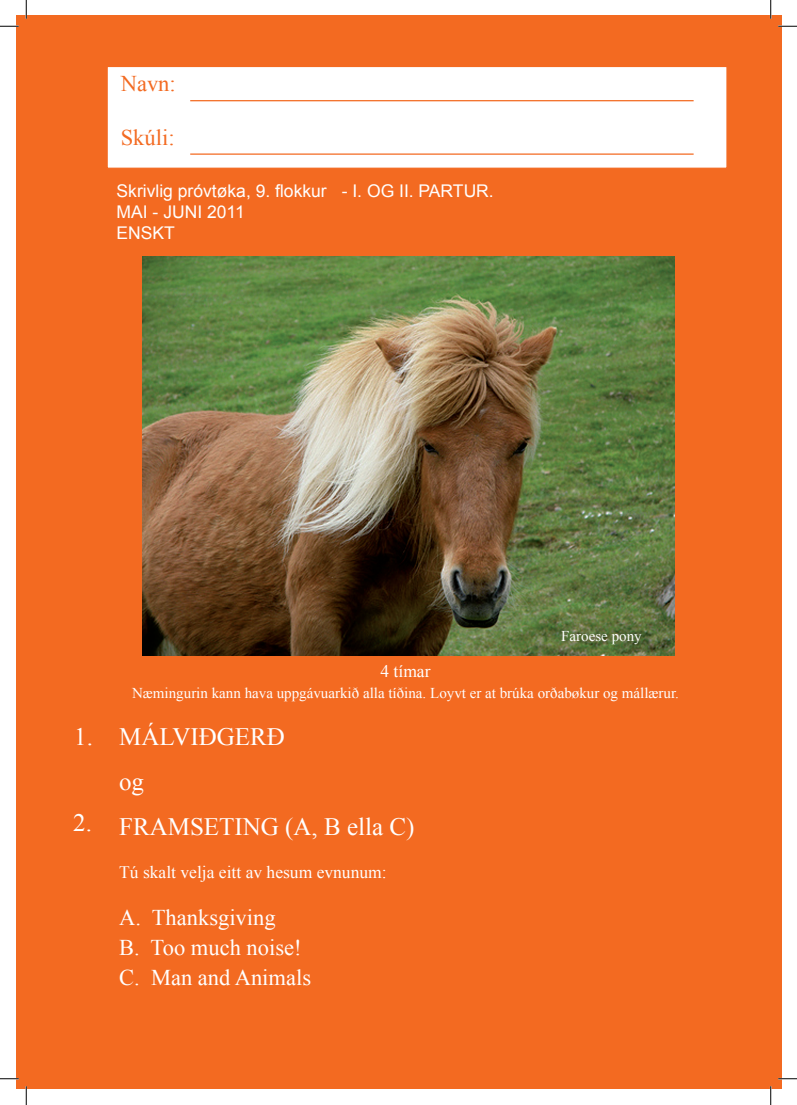
<style>
.page{position:relative;width:797px;height:1105px;background:#fff}
.page>*{position:absolute;margin:0;border:0;box-sizing:border-box;transform-origin:0 0}
.t1{font:25px/45px "Times New Roman";color:#fff}
.t2{font:22.5px/30px "Times New Roman";color:#fff}
.t3{font:22.5px "Times New Roman";color:#f36a21}
.t4{font:17.5px/21px "Arial";color:#fff}
.t5{font:17.5px "Times New Roman";color:#fff}
.t6{font:15px "Times New Roman";color:#fff}
</style>
<div class="page">
<div style="left:16px;top:16px;width:765px;height:1073px;background:#f36a21"></div>
<div style="left:106px;top:66px;width:621px;height:103px;background:#fff;border:1px solid #f36a21"></div>
<hr style="left:190px;top:153px;width:503px;height:2px;background:#f36a21">
<hr style="left:190px;top:100px;width:503px;height:1px;background:#f36a21">
<img style="left:142px;top:257px;width:532px;height:398px">
<svg style="left:0;top:25px;width:19px;height:2px"></svg>
<svg style="left:778px;top:25px;width:19px;height:2px"></svg>
<svg style="left:0;top:1078px;width:19px;height:1px"></svg>
<svg style="left:778px;top:1078px;width:19px;height:1px"></svg>
<svg style="left:25px;top:0;width:2px;height:19px"></svg>
<svg style="left:25px;top:1086px;width:2px;height:19px"></svg>
<svg style="left:770px;top:0;width:1px;height:19px"></svg>
<svg style="left:770px;top:1086px;width:1px;height:19px"></svg>
<h2 class="t3" style="left:121px;top:69px;width:56px">Navn:</h2>
<h2 class="t3" style="left:121px;top:123px;width:55px">Skúli:</h2>
<p class="t4" style="left:117px;top:180px;width:379px">Skrivlig próvtøka, 9. flokkur - I. OG II. PARTUR.<br>MAI - JUNI 2011<br>ENSKT</p>
<h1 class="t1" style="left:74px;top:713px;width:20px">1.</h1>
<h1 class="t1" style="left:73px;top:800px;width:20px">2.</h1>
<p class="t6" style="left:561px;top:626px;width:82px">Faroese pony</p>
<p class="t5" style="left:380px;top:660px;width:52px">4 tímar</p>
<p class="t6" style="left:132px;top:683px;width:548px">Næmingurin kann hava uppgávuarkið alla tíðina. Loyvt er at brúka orðabøkur og mállærur.</p>
<h1 class="t1" style="left:119px;top:713px;width:297px">MÁLVIÐGERÐ<br>og<br>FRAMSETING (A, B ella C)</h1>
<p class="t5" style="left:119px;top:861px;width:269px">Tú skalt velja eitt av hesum evnunum:</p>
<h2 class="t2" style="left:119px;top:902px;width:193px">A. Thanksgiving<br>B. Too much noise!<br>C. Man and Animals</h2>
</div>
